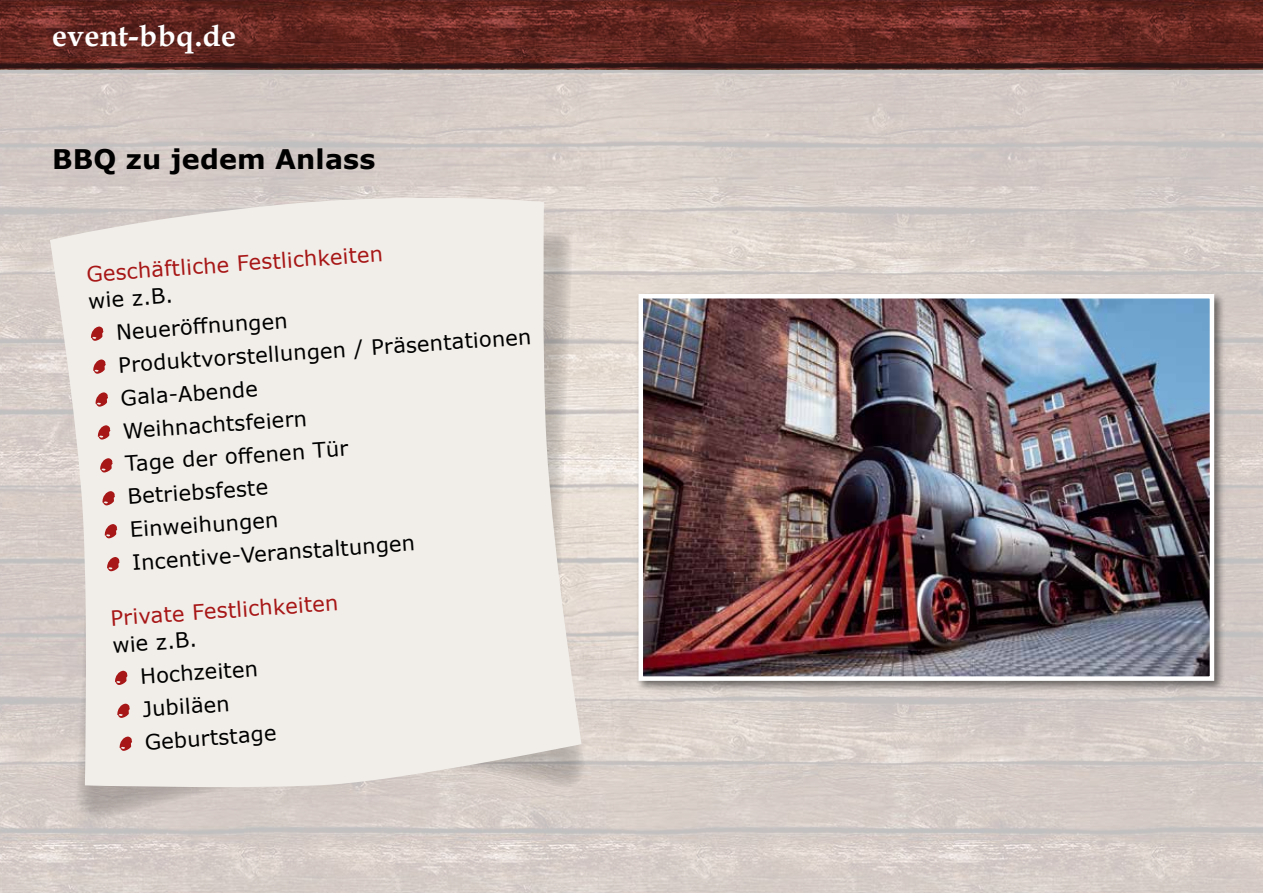
<style>
.page{position:relative;width:1263px;height:893px;background:#fff}
.page>*{position:absolute;margin:0;border:0;box-sizing:border-box;transform-origin:0 0}
.t1{font:700 30px "Book Antiqua";letter-spacing:.01em;color:#fff}
.t2{font:700 27px "Verdana";letter-spacing:.005em;color:#000}
.t3{font:21px/33px "Verdana";color:#000}
.t4{font:21px "Verdana";color:#a71717}
</style>
<div class="page">
<img style="left:0;top:69px;width:1263px;height:824px">
<svg style="left:0;top:0;width:1263px;height:69px;background:#612620"></svg>
<div style="left:636px;top:292px;width:590px;height:400px;background:#000;opacity:.5"></div>
<img style="left:643px;top:299px;width:566px;height:377px">
<div style="left:638px;top:294px;width:576px;height:387px;border:4px solid #fff"></div>
<svg style="left:73px;top:232px;width:518px;height:595px;background:#d6ccc7"></svg>
<svg style="left:50px;top:191px;width:531px;height:599px;background:#ece8e3"></svg>
<svg style="left:91px;top:326px;width:13px;height:15px"></svg>
<svg style="left:93px;top:359px;width:13px;height:15px"></svg>
<svg style="left:95px;top:392px;width:14px;height:15px"></svg>
<svg style="left:97px;top:425px;width:14px;height:15px"></svg>
<svg style="left:100px;top:458px;width:13px;height:15px"></svg>
<svg style="left:102px;top:491px;width:14px;height:14px"></svg>
<svg style="left:104px;top:524px;width:14px;height:14px"></svg>
<svg style="left:107px;top:557px;width:13px;height:14px"></svg>
<svg style="left:115px;top:671px;width:13px;height:14px"></svg>
<svg style="left:117px;top:703px;width:14px;height:15px"></svg>
<svg style="left:119px;top:736px;width:14px;height:15px"></svg>
<h1 class="t1" style="left:52px;top:15px;width:186px">event-bbq.de</h1>
<p class="t2" style="left:52px;top:141px;width:325px">BBQ zu jedem Anlass</p>
<p class="t4" style="left:86px;top:260px;width:299px;rotate:-4deg">Geschäftliche Festlichkeiten</p>
<p class="t3" style="left:113px;top:283px;width:415px;text-indent:-26px;rotate:-4deg">wie z.B.<br>Neueröff nungen<br>Produktvorstellungen / Präsentationen<br>Gala-Abende<br>Weihnachtsfeiern<br>Tage der off enen Tür<br>Betriebsfeste<br>Einweihungen<br>Incentive-Veranstaltungen</p>
<p class="t4" style="left:110px;top:604px;width:230px;rotate:-4deg">Private Festlichkeiten</p>
<p class="t3" style="left:137px;top:627px;width:133px;text-indent:-26px;rotate:-4deg">wie z.B.<br>Hochzeiten<br>Jubiläen<br>Geburtstage</p>
</div>
